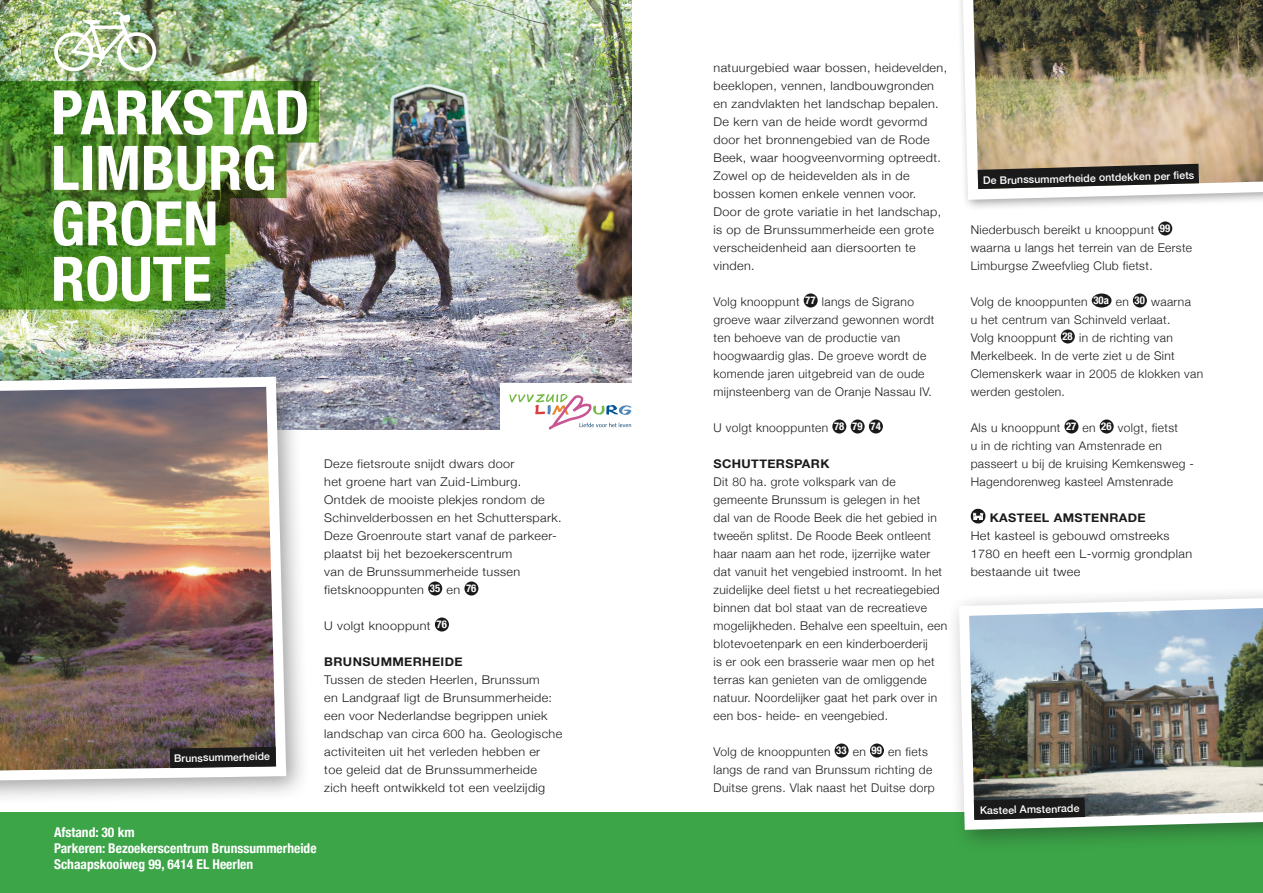
<style>
.page{position:relative;width:1263px;height:893px;background:#fff}
.page>*{position:absolute;margin:0;border:0;box-sizing:border-box;transform-origin:0 0}
.t1{font:700 condensed 61.5px/55.5px "Helvetica Neue";color:#fff}
.t2{font:700 condensed 13.5px/16.2px "Helvetica Neue";color:#fff}
.t3{font:300 12px/18px "Helvetica Neue";letter-spacing:.03em;color:#1a1a1a}
.t4{font:300 12px/18px "Helvetica Neue";letter-spacing:.03em;color:#1a1a1a;scale:1.05 1}
.t5{font:700 12px "Helvetica Neue";letter-spacing:.03em;color:#1a1a1a;scale:1.05 1}
.t6{font:500 10.5px "Helvetica Neue";color:#fff}
.s1{font-weight:700;font-stretch:condensed;font-size:10.8px;color:#fff}
</style>
<div class="page">
<img style="left:0;top:0;width:631px;height:429px">
<div style="left:0;top:812px;width:1263px;height:81px;background:#3ca548"></div>
<div style="left:428px;top:581px;width:14px;height:14px;background:#1a1a1a;border-radius:50%"></div>
<div style="left:464px;top:581px;width:14px;height:14px;background:#1a1a1a;border-radius:50%"></div>
<div style="left:435px;top:617px;width:14px;height:14px;background:#1a1a1a;border-radius:50%"></div>
<div style="left:804px;top:293px;width:14px;height:14px;background:#1a1a1a;border-radius:50%"></div>
<div style="left:832px;top:419px;width:14px;height:14px;background:#1a1a1a;border-radius:50%"></div>
<div style="left:851px;top:419px;width:14px;height:14px;background:#1a1a1a;border-radius:50%"></div>
<div style="left:869px;top:419px;width:14px;height:14px;background:#1a1a1a;border-radius:50%"></div>
<div style="left:834px;top:743px;width:15px;height:14px;background:#1a1a1a;border-radius:50%"></div>
<div style="left:870px;top:743px;width:14px;height:14px;background:#1a1a1a;border-radius:50%"></div>
<div style="left:1158px;top:221px;width:14px;height:14px;background:#1a1a1a;border-radius:50%"></div>
<div style="left:1092px;top:293px;width:19px;height:15px;background:#1a1a1a;border-radius:50%"></div>
<div style="left:1133px;top:293px;width:14px;height:14px;background:#1a1a1a;border-radius:50%"></div>
<div style="left:1061px;top:329px;width:14px;height:14px;background:#1a1a1a;border-radius:50%"></div>
<div style="left:1064px;top:419px;width:14px;height:14px;background:#1a1a1a;border-radius:50%"></div>
<div style="left:1100px;top:419px;width:14px;height:14px;background:#1a1a1a;border-radius:50%"></div>
<svg style="left:970px;top:508px;width:16px;height:16px"></svg>
<div style="left:947px;top:586px;width:316px;height:268px;background:#1a1a1a;opacity:.4"></div>
<img style="left:954px;top:593px;width:309px;height:242px">
<svg style="left:974px;top:797px;width:111px;height:23px"></svg>
<div style="left:0;top:364px;width:311px;height:441px;background:#1a1a1a;opacity:.4"></div>
<img style="left:0;top:372px;width:291px;height:414px">
<svg style="left:170px;top:747px;width:106px;height:21px"></svg>
<div style="left:500px;top:383px;width:135px;height:50px;background:#fff"></div>
<svg style="left:509px;top:394px;width:122px;height:36px"></svg>
<img style="left:0;top:81px;width:319px;height:228px">
<img style="left:54px;top:12px;width:102px;height:59px">
<div style="left:956px;top:0;width:307px;height:212px;background:#1a1a1a;opacity:.4"></div>
<svg style="left:956px;top:0;width:307px;height:205px"></svg>
<svg style="left:978px;top:164px;width:221px;height:25px"></svg>
<h1 class="t1" style="left:51px;top:80px;width:260px">Parkstad limburg<br>GROEN<br>ROUTE</h1>
<p class="t6" style="left:174px;top:750px;width:98px;rotate:-1deg">Brunssummerheide</p>
<p class="t4" style="left:324px;top:454px;width:227px">Deze fietsroute snijdt dwars door<br>het groene hart van Zuid-Limburg.<br>Ontdek de mooiste plekjes rondom de Schinvelderbossen en het Schutterspark.<br>Deze Groenroute start vanaf de parkeer&shy;plaatst bij het bezoekerscentrum<br>van de Brunssummerheide tussen fietsknooppunten <span class="s1">35</span> en <span class="s1">76</span></p>
<p class="t4" style="left:324px;top:616px;width:118px">U volgt knooppunt <span class="s1">76</span></p>
<p class="t5" style="left:324px;top:652px;width:133px">BRUNSUMMERHEIDE</p>
<p class="t4" style="left:324px;top:670px;width:228px">Tussen de steden Heerlen, Brunssum<br>en Landgraaf ligt de Brunsummerheide: een voor Nederlandse begrippen uniek landschap van circa 600 ha. Geologische activiteiten uit het verleden hebben er<br>toe geleid dat de Brunssummerheide zich heeft ontwikkeld tot een veelzijdig</p>
<p class="t2" style="left:54px;top:823px;width:264px">Afstand: 30 km<br>Parkeren: Bezoekerscentrum Brunssummerheide<br>Schaapskooiweg 99, 6414 EL Heerlen</p>
<p class="t4" style="left:713px;top:58px;width:224px">natuurgebied waar bossen, heidevelden, beeklopen, vennen, landbouwgronden en zandvlakten het landschap bepalen.<br>De kern van de heide wordt gevormd door het bronnengebied van de Rode Beek, waar hoogveenvorming optreedt.<br>Zowel op de heidevelden als in de bossen komen enkele vennen voor.<br>Door de grote variatie in het landschap, is op de Brunssummerheide een grote verscheidenheid aan diersoorten te vinden.</p>
<p class="t3" style="left:713px;top:292px;width:222px">Volg knooppunt <span class="s1">77</span> langs de Sigrano groeve waar zilverzand gewonnen wordt ten behoeve van de productie van hoogwaardig glas. De groeve wordt de komende jaren uitgebreid van de oude mijnsteenberg van de Oranje Nassau IV.</p>
<p class="t3" style="left:713px;top:418px;width:169px">U volgt knooppunten <span class="s1">78 79 74</span></p>
<p class="t5" style="left:713px;top:454px;width:112px">SCHUTTERSPARK</p>
<p class="t3" style="left:713px;top:472px;width:235px">Dit 80 ha. grote volkspark van de gemeente Brunssum is gelegen in het<br>dal van de Roode Beek die het gebied in tweeën splitst. De Roode Beek ontleent haar naam aan het rode, ijzerrijke water dat vanuit het vengebied instroomt. In het zuidelijke deel fietst u het recreatiegebied binnen dat bol staat van de recreatieve mogelijkheden. Behalve een speeltuin, een blotevoetenpark en een kinderboerderij<br>is er ook een brasserie waar men op het terras kan genieten van de omliggende natuur. Noordelijker gaat het park over in een bos- heide- en veengebied.</p>
<p class="t3" style="left:713px;top:742px;width:223px">Volg de knooppunten <span class="s1">33</span> en <span class="s1">99</span> en fiets langs de rand van Brunssum richting de<br>Duitse grens. Vlak naast het Duitse dorp</p>
<p class="t6" style="left:983px;top:171px;width:213px;rotate:-1deg">De Brunssummerheide ontdekken per fi ets</p>
<p class="t3" style="left:971px;top:220px;width:223px">Niederbusch bereikt u knooppunt <span class="s1">99 </span>waarna u langs het terrein van de Eerste<br>Limburgse Zweefvlieg Club fietst.</p>
<p class="t3" style="left:971px;top:292px;width:234px">Volg de knooppunten <span class="s1">30a</span> en <span class="s1">30</span> waarna<br>u het centrum van Schinveld verlaat.<br>Volg knooppunt <span class="s1">28</span> in de richting van Merkelbeek. In de verte ziet u de Sint Clemenskerk waar in 2005 de klokken van werden gestolen.</p>
<p class="t3" style="left:971px;top:418px;width:225px">Als u knooppunt <span class="s1">27</span> en <span class="s1">26</span> volgt, fietst<br>u in de richting van Amstenrade en passeert u bij de kruising Kemkensweg - Hagendorenweg kasteel Amstenrade</p>
<p class="t5" style="left:990px;top:508px;width:27px">KASTEE</p>
<p class="t5" style="left:1042px;top:508px;width:21px">L AMSTENRADE</p>
<p class="t4" style="left:971px;top:526px;width:212px">Het kasteel is gebouwd omstreeks<br>1780 en heeft een L-vormig grondplan bestaande uit twee</p>
<p class="t6" style="left:980px;top:802px;width:101px;rotate:-1deg">Kasteel Amstenrade</p>
</div>
